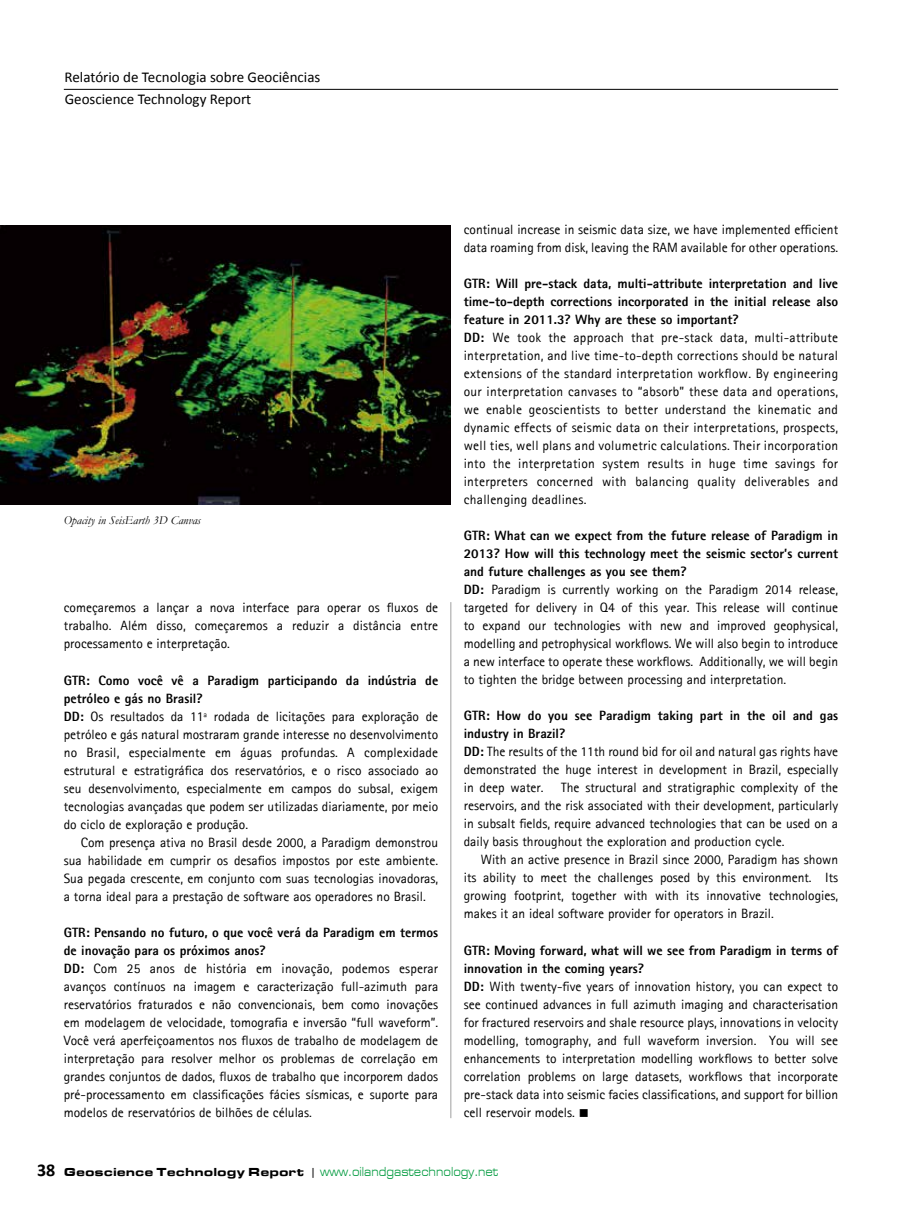
<style>
.page{position:relative;width:902px;height:1217px;background:#fff}
.page>*{position:absolute;margin:0;border:0;box-sizing:border-box;transform-origin:0 0}
.t1{font:700 18px "Calibri";color:#000}
.t2{font:15px "Calibri";color:#000}
.t3{font:13.5px/18px "Rotis Sans Serif";color:#000}
.t4{font:13.5px/18px "Rotis Sans Serif";letter-spacing:.02em;color:#000}
.t5{font:13.5px "Eurostile Extended";color:#009a3e;scale:.75 1}
.t6{font:italic 12px "Garamond";color:#000}
.s1{font-weight:800}
.s2{font-weight:900;font-size:12px;color:#000}
.s3{font-size:12px;color:#000}
</style>
<div class="page">
<hr style="left:64px;top:89px;width:774px;height:1px;background:#000">
<img style="left:0;top:225px;width:451px;height:279px">
<hr style="left:450px;top:602px;width:1px;height:515px;background:#9fa0a0">
<p class="t2" style="left:65px;top:68px;width:257px">Relatório de Tecnologia sobre Geociências</p>
<p class="t2" style="left:65px;top:90px;width:188px">Geoscience Technology Report</p>
<p class="t6" style="left:64px;top:513px;width:138px">Opacity in SeisEarth 3D Canvas</p>
<p class="t3" style="left:64px;top:598px;width:376px;text-align:justify">começaremos a lançar a nova interface para operar os fluxos de trabalho. Além disso, começaremos a reduzir a distância entre processamento e interpretação.</p>
<p class="t3" style="left:64px;top:670px;width:376px"><span class="s1">GTR: Como você vê a Paradigm participando da indústria de petróleo e gás no Brasil?<br>DD:</span> Os resultados da 11ª rodada de licitações para exploração de petróleo e gás natural mostraram grande interesse no desenvolvimento no Brasil, especialmente em águas profundas. A complexidade estrutural e estratigráfica dos reservatórios, e o risco associado ao seu desenvolvimento, especialmente em campos do subsal, exigem tecnologias avançadas que podem ser utilizadas diariamente, por meio do ciclo de exploração e produção.</p>
<p class="t3" style="left:64px;top:832px;width:376px;text-align:justify;text-indent:17px">Com presença ativa no Brasil desde 2000, a Paradigm demonstrou sua habilidade em cumprir os desafios impostos por este ambiente.<br>Sua pegada crescente, em conjunto com suas tecnologias inovadoras, a torna ideal para a prestação de software aos operadores no Brasil.</p>
<p class="t3" style="left:64px;top:922px;width:376px"><span class="s1">GTR: Pensando no futuro, o que você verá da Paradigm em termos de inovação para os próximos anos?<br>DD:</span> Com 25 anos de história em inovação, podemos esperar avanços contínuos na imagem e caracterização full-azimuth para reservatórios fraturados e não convencionais, bem como inovações em modelagem de velocidade, tomografia e inversão “full waveform”.<br>Você verá aperfeiçoamentos nos fluxos de trabalho de modelagem de interpretação para resolver melhor os problemas de correlação em grandes conjuntos de dados, fluxos de trabalho que incorporem dados pré-processamento em classificações fácies sísmicas, e suporte para modelos de reservatórios de bilhões de células.</p>
<p class="t3" style="left:463px;top:220px;width:376px">continual increase in seismic data size, we have implemented efficient data roaming from disk, leaving the RAM available for other operations.</p>
<p class="t4" style="left:463px;top:274px;width:376px"><span class="s1">GTR: Will pre-stack data, multi-attribute interpretation and live time-to-depth corrections incorporated in the initial release also feature in 2011.3? Why are these so important?<br>DD:</span> We took the approach that pre-stack data, multi-attribute interpretation, and live time-to-depth corrections should be natural extensions of the standard interpretation workflow. By engineering our interpretation canvases to “absorb” these data and operations, we enable geoscientists to better understand the kinematic and dynamic effects of seismic data on their interpretations, prospects, well ties, well plans and volumetric calculations. Their incorporation into the interpretation system results in huge time savings for interpreters concerned with balancing quality deliverables and challenging deadlines.</p>
<p class="t3" style="left:463px;top:526px;width:376px"><span class="s1">GTR: What can we expect from the future release of Paradigm in 2013? How will this technology meet the seismic sector’s current and future challenges as you see them?<br>DD:</span> Paradigm is currently working on the Paradigm 2014 release, targeted for delivery in Q4 of this year. This release will continue to expand our technologies with new and improved geophysical, modelling and petrophysical workflows. We will also begin to introduce a new interface to operate these workflows. Additionally, we will begin to tighten the bridge between processing and interpretation.</p>
<p class="t3" style="left:463px;top:706px;width:376px"><span class="s1">GTR: How do you see Paradigm taking part in the oil and gas industry in Brazil?<br>DD:</span> The results of the 11th round bid for oil and natural gas rights have demonstrated the huge interest in development in Brazil, especially in deep water.</p>
<p class="t3" style="left:463px;top:778px;width:376px;text-align:justify;text-indent:97px">The structural and stratigraphic complexity of the reservoirs, and the risk associated with their development, particularly in subsalt fields, require advanced technologies that can be used on a daily basis throughout the exploration and production cycle.</p>
<p class="t3" style="left:463px;top:850px;width:376px;text-align:justify;text-indent:17px">With an active presence in Brazil since 2000, Paradigm has shown its ability to meet the challenges posed by this environment. Its growing footprint, together with with its innovative technologies, makes it an ideal software provider for operators in Brazil.</p>
<p class="t3" style="left:463px;top:940px;width:376px"><span class="s1">GTR: Moving forward, what will we see from Paradigm in terms of innovation in the coming years?<br>DD:</span> With twenty-five years of innovation history, you can expect to see continued advances in full azimuth imaging and characterisation for fractured reservoirs and shale resource plays, innovations in velocity modelling, tomography, and full waveform inversion. You will see enhancements to interpretation modelling workflows to better solve correlation problems on large datasets, workflows that incorporate pre-stack data into seismic facies classifications, and support for billion cell reservoir models. ■</p>
<h1 class="t1" style="left:37px;top:1158px;width:20px">38</h1>
<p class="t5" style="left:64px;top:1164px;width:580px"><span class="s2">Geoscience Technology Report</span> <span class="s3">|</span> www.oilandgastechnology.net</p>
</div>
